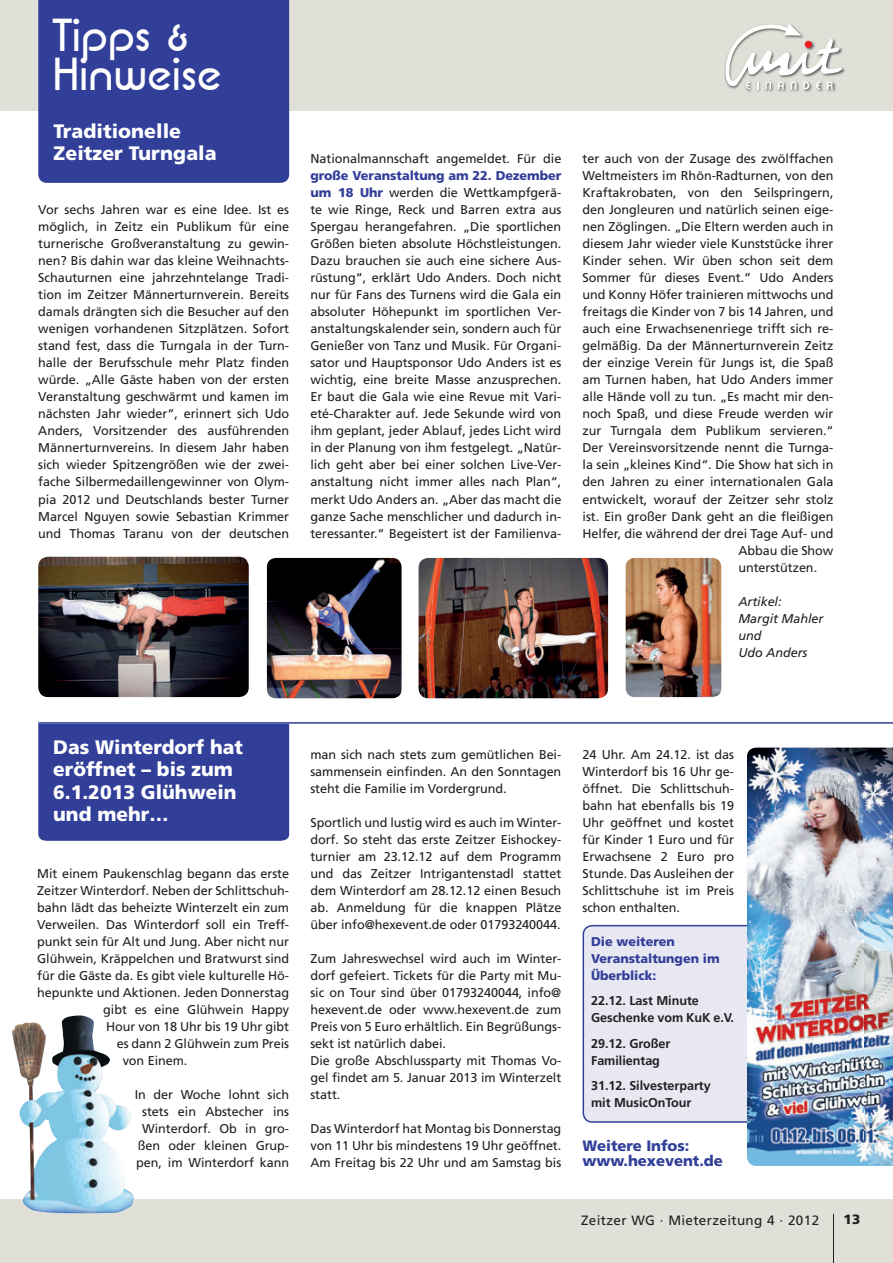
<style>
.page{position:relative;width:893px;height:1263px;background:#fff}
.page>*{position:absolute;margin:0;border:0;box-sizing:border-box;transform-origin:0 0}
.t1{font:45px/39px "Expressa";letter-spacing:.025em;color:#fff}
.t2{font:900 19.5px/22.5px "Frutiger";color:#fff}
.t3{font:900 15px/15px "Frutiger";letter-spacing:-.005em;color:#323f99}
.t4{font:13.5px "Frutiger";letter-spacing:.025em;color:#231f20}
.t5{font:900 13.5px "Frutiger";color:#231f20}
.t6{font:12.75px/17px "Frutiger";letter-spacing:-.005em;color:#231f20;text-align:justify}
.t7{font:700 12.75px/17px "Frutiger";letter-spacing:-.005em;color:#231f20}
.t8{font:900 12.75px/17px "Frutiger";letter-spacing:-.005em;color:#323f99}
.t9{font:italic 12.75px/17px "Frutiger";letter-spacing:-.005em;color:#231f20}
.s1{font-weight:900;color:#323f99}
</style>
<div class="page">
<div style="left:583px;top:926px;width:197px;height:196px;background:#e8e8f3;border-radius:9px"></div>
<div style="left:583px;top:925px;width:198px;height:198px;border:2px solid #323f99;border-radius:9px"></div>
<div style="left:0;top:0;width:893px;height:111px;background:#e0e0d9"></div>
<div style="left:0;top:1199px;width:893px;height:64px;background:#e0e0d9"></div>
<img style="left:746px;top:48px;width:99px;height:44px">
<svg style="left:724px;top:24px;width:118px;height:65px"></svg>
<hr style="left:833px;top:1214px;width:1px;height:49px;background:#231f20">
<div style="left:38px;top:0;width:251px;height:183px;background:#323f99"></div>
<div style="left:38px;top:724px;width:251px;height:117px;background:#323f99"></div>
<hr style="left:38px;top:722px;width:855px;height:2px;background:#323f99">
<img style="left:747px;top:747px;width:146px;height:419px">
<img style="left:38px;top:557px;width:211px;height:140px;border-radius:10px">
<img style="left:419px;top:558px;width:189px;height:140px;border-radius:10px">
<img style="left:267px;top:558px;width:135px;height:140px;border-radius:9px">
<img style="left:626px;top:558px;width:95px;height:139px;border-radius:9px">
<img style="left:12px;top:1015px;width:122px;height:198px">
<h1 class="t1" style="left:54px;top:15px;width:169px">Tipps &amp;<br>Hinweise</h1>
<h2 class="t2" style="left:54px;top:121px;width:165px">Traditionelle<br>Zeitzer Turngala</h2>
<p class="t6" style="left:38px;top:202px;width:252px">Vor sechs Jahren war es eine Idee. Ist es möglich, in Zeitz ein Publikum für eine turnerische Großveranstaltung zu gewin&shy;nen? Bis dahin war das kleine Weihnachts-Schauturnen eine jahrzehntelange Tradi&shy;tion im Zeitzer Männerturnverein. Bereits damals drängten sich die Besucher auf den wenigen vorhandenen Sitzplätzen. Sofort stand fest, dass die Turngala in der Turn&shy;halle der Berufsschule mehr Platz finden würde. „Alle Gäste haben von der ersten Veranstaltung geschwärmt und kamen im nächsten Jahr wieder“, erinnert sich Udo Anders, Vorsitzender des ausführenden Männerturnvereins. In diesem Jahr haben sich wieder Spitzengrößen wie der zwei&shy;fache Silbermedaillengewinner von Olym&shy;pia 2012 und Deutschlands bester Turner Marcel Nguyen sowie Sebastian Krimmer und Thomas Taranu von der deutschen</p>
<p class="t6" style="left:310px;top:151px;width:252px">Nationalmannschaft angemeldet. Für die</p>
<p class="t6" style="left:310px;top:168px;width:252px"><span class="s1">große Veranstaltung am 22. Dezember um 18 Uhr</span> werden die Wettkampfgerä&shy;te wie Ringe, Reck und Barren extra aus Spergau herangefahren. „Die sportlichen Größen bieten absolute Höchstleistungen.<br>Dazu brauchen sie auch eine sichere Aus&shy;rüstung“, erklärt Udo Anders. Doch nicht nur für Fans des Turnens wird die Gala ein absoluter Höhepunkt im sportlichen Ver&shy;anstaltungskalender sein, sondern auch für Genießer von Tanz und Musik. Für Organi&shy;sator und Hauptsponsor Udo Anders ist es wichtig, eine breite Masse anzusprechen.<br>Er baut die Gala wie eine Revue mit Vari&shy;eté-Charakter auf. Jede Sekunde wird von ihm geplant, jeder Ablauf, jedes Licht wird in der Planung von ihm festgelegt. „Natür&shy;lich geht aber bei einer solchen Live-Ver&shy;anstaltung nicht immer alles nach Plan“, merkt Udo Anders an. „Aber das macht die ganze Sache menschlicher und dadurch in&shy;teressanter.“ Begeistert ist der Familienva-</p>
<p class="t6" style="left:583px;top:151px;width:252px">ter auch von der Zusage des zwölffachen</p>
<p class="t6" style="left:583px;top:168px;width:252px">Weltmeisters im Rhön-Radturnen, von den</p>
<p class="t6" style="left:583px;top:185px;width:252px">Kraftakrobaten, von den Seilspringern,</p>
<p class="t6" style="left:583px;top:202px;width:252px">den Jongleuren und natürlich seinen eige-</p>
<p class="t6" style="left:583px;top:219px;width:252px">nen Zöglingen. „Die Eltern werden auch in</p>
<p class="t6" style="left:583px;top:236px;width:252px">diesem Jahr wieder viele Kunststücke ihrer</p>
<p class="t6" style="left:583px;top:253px;width:252px">Kinder sehen. Wir üben schon seit dem</p>
<p class="t6" style="left:583px;top:270px;width:252px">Sommer für dieses Event.“ Udo Anders</p>
<p class="t6" style="left:583px;top:287px;width:252px">und Konny Höfer trainieren mittwochs und</p>
<p class="t6" style="left:583px;top:304px;width:252px">freitags die Kinder von 7 bis 14 Jahren, und</p>
<p class="t6" style="left:583px;top:321px;width:252px">auch eine Erwachsenenriege trifft sich re-</p>
<p class="t6" style="left:583px;top:338px;width:252px">gelmäßig. Da der Männerturnverein Zeitz</p>
<p class="t6" style="left:583px;top:355px;width:252px">der einzige Verein für Jungs ist, die Spaß</p>
<p class="t6" style="left:583px;top:372px;width:252px">am Turnen haben, hat Udo Anders immer</p>
<p class="t6" style="left:583px;top:389px;width:252px">alle Hände voll zu tun. „Es macht mir den-</p>
<p class="t6" style="left:583px;top:406px;width:252px">noch Spaß, und diese Freude werden wir</p>
<p class="t6" style="left:583px;top:423px;width:252px">zur Turngala dem Publikum servieren.“</p>
<p class="t6" style="left:583px;top:440px;width:252px">Der Vereinsvorsitzende nennt die Turnga-</p>
<p class="t6" style="left:583px;top:458px;width:252px">la sein „kleines Kind“. Die Show hat sich in</p>
<p class="t6" style="left:583px;top:475px;width:252px">den Jahren zu einer internationalen Gala</p>
<p class="t6" style="left:583px;top:492px;width:252px">entwickelt, worauf der Zeitzer sehr stolz</p>
<p class="t6" style="left:583px;top:509px;width:252px">ist. Ein großer Dank geht an die fleißigen</p>
<p class="t6" style="left:583px;top:526px;width:252px">Helfer, die während der drei Tage Auf- und</p>
<p class="t6" style="left:738px;top:543px;width:97px">Abbau die Show</p>
<p class="t6" style="left:738px;top:560px;width:80px">unterstützen.</p>
<p class="t9" style="left:738px;top:594px;width:87px">Artikel:<br>Margit Mahler und<br>Udo Anders</p>
<h2 class="t2" style="left:53px;top:737px;width:191px">Das Winterdorf hat eröffnet – bis zum<br>6.1.2013 Glühwein und mehr…</h2>
<p class="t6" style="left:37px;top:866px;width:253px">Mit einem Paukenschlag begann das erste</p>
<p class="t6" style="left:37px;top:883px;width:253px">Zeitzer Winterdorf. Neben der Schlittschuh-</p>
<p class="t6" style="left:37px;top:900px;width:253px">bahn lädt das beheizte Winterzelt ein zum</p>
<p class="t6" style="left:37px;top:917px;width:253px">Verweilen. Das Winterdorf soll ein Treff-</p>
<p class="t6" style="left:37px;top:934px;width:253px">punkt sein für Alt und Jung. Aber nicht nur</p>
<p class="t6" style="left:37px;top:951px;width:253px">Glühwein, Kräppelchen und Bratwurst sind</p>
<p class="t6" style="left:37px;top:968px;width:253px">für die Gäste da. Es gibt viele kulturelle Hö-</p>
<p class="t6" style="left:37px;top:985px;width:253px">hepunkte und Aktionen. Jeden Donnerstag</p>
<p class="t6" style="left:103px;top:1002px;width:187px">gibt es eine Glühwein Happy</p>
<p class="t6" style="left:106px;top:1019px;width:184px">Hour von 18 Uhr bis 19 Uhr gibt</p>
<p class="t6" style="left:117px;top:1036px;width:174px">es dann 2 Glühwein zum Preis</p>
<p class="t6" style="left:123px;top:1053px;width:66px">von Einem.</p>
<p class="t6" style="left:135px;top:1087px;width:156px;text-align:center">In der Woche lohnt sich stets ein Abstecher ins<br>Winterdorf. Ob in gro&shy;ßen oder kleinen Grup&shy;pen, im Winterdorf kann</p>
<p class="t6" style="left:310px;top:747px;width:252px">man sich nach stets zum gemütlichen Bei&shy;sammensein einfinden. An den Sonntagen steht die Familie im Vordergrund.</p>
<p class="t6" style="left:310px;top:815px;width:252px">Sportlich und lustig wird es auch im Winter&shy;dorf. So steht das erste Zeitzer Eishockey&shy;turnier am 23.12.12 auf dem Programm und das Zeitzer Intrigantenstadl stattet dem Winterdorf am 28.12.12 einen Besuch ab. Anmeldung für die knappen Plätze über info@hexevent.de oder 01793240044.</p>
<p class="t6" style="left:310px;top:951px;width:252px;text-align:left">Zum Jahreswechsel wird auch im Winter&shy;dorf gefeiert. Tickets für die Party mit Mu&shy;sic on Tour sind über 01793240044, info@ hexevent.de oder www.hexevent.de zum Preis von 5 Euro erhältlich. Ein Begrüßungs&shy;sekt ist natürlich dabei.<br>Die große Abschlussparty mit Thomas Vo&shy;gel findet am 5. Januar 2013 im Winterzelt statt.</p>
<p class="t6" style="left:310px;top:1121px;width:252px">Das Winterdorf hat Montag bis Donnerstag von 11 Uhr bis mindestens 19 Uhr geöffnet.<br>Am Freitag bis 22 Uhr und am Samstag bis</p>
<p class="t6" style="left:583px;top:747px;width:153px">24 Uhr. Am 24.12. ist das Winterdorf bis 16 Uhr ge&shy;öffnet. Die Schlittschuh&shy;bahn hat ebenfalls bis 19<br>Uhr geöffnet und kostet für Kinder 1 Euro und für Erwachsene 2 Euro pro Stunde. Das Ausleihen der Schlittschuhe ist im Preis schon enthalten.</p>
<p class="t8" style="left:591px;top:934px;width:130px">Die weiteren<br>Veranstaltungen im<br>Überblick:</p>
<p class="t7" style="left:591px;top:993px;width:145px">22.12. Last Minute<br>Geschenke vom KuK e.V.</p>
<p class="t7" style="left:591px;top:1036px;width:81px">29.12. Großer<br>Familientag</p>
<p class="t7" style="left:591px;top:1078px;width:121px">31.12. Silvesterparty mit MusicOnTour</p>
<p class="t3" style="left:583px;top:1140px;width:142px">Weitere Infos: www.hexevent.de</p>
<p class="t4" style="left:581px;top:1214px;width:240px">Zeitzer WG · Mieterzeitung 4 · 2012</p>
<p class="t5" style="left:843px;top:1214px;width:18px">13</p>
</div>
